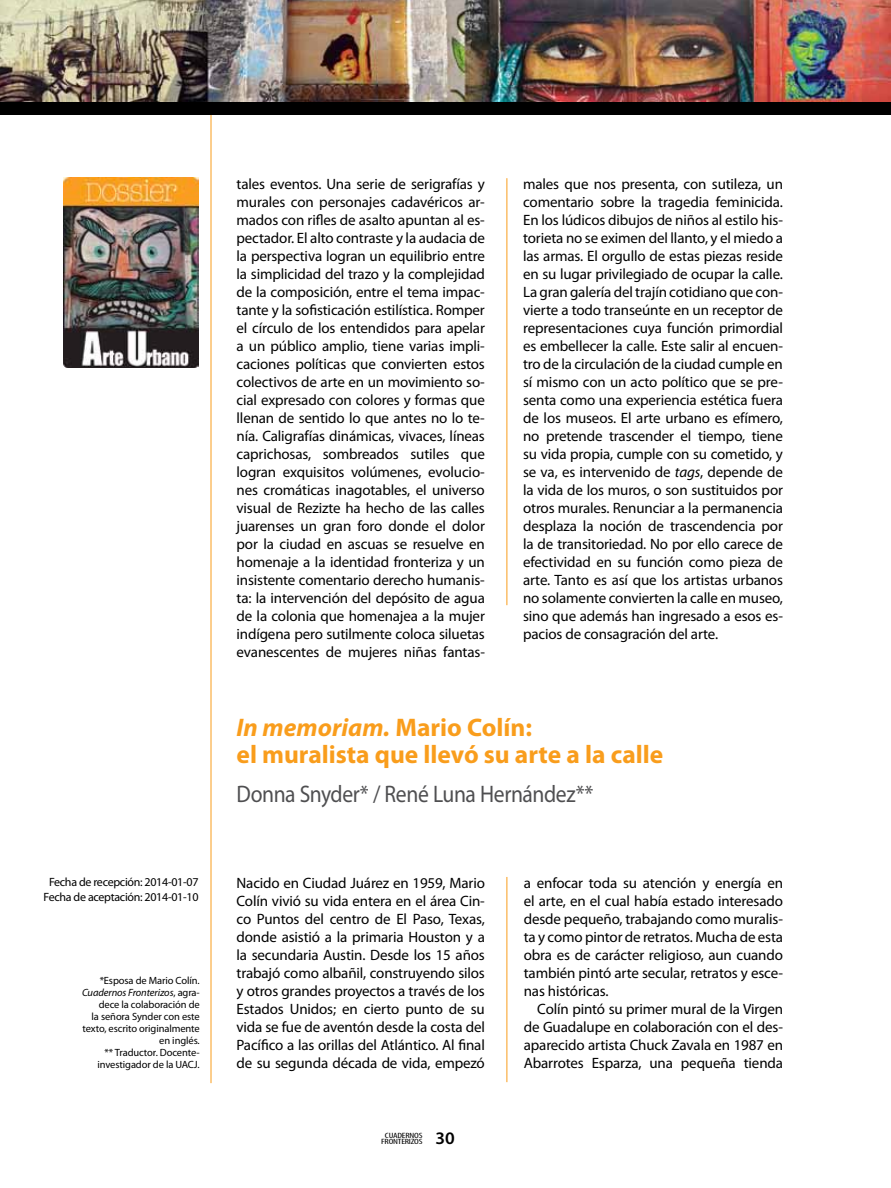
<style>
.page{position:relative;width:891px;height:1188px;background:#fff}
.page>*{position:absolute;margin:0;border:0;box-sizing:border-box;transform-origin:0 0}
.t1{font:700 25.5px/27px "Myriad Pro";color:#f99d1c}
.t2{font:24px "Myriad Pro";letter-spacing:-.02em;color:#4f4f51;scale:.9 1}
.t3{font:600 17.7px "Myriad Pro";color:#000}
.t4{font:15px/18px "Myriad Pro";letter-spacing:-.01em;color:#000;text-align:justify}
.t5{font:12px/15px "Myriad Pro";letter-spacing:-.025em;color:#000;text-align:center}
.t6{font:10.5px/12px "Myriad Pro";letter-spacing:-.01em;color:#000;text-align:right}
.t7{font:condensed 7.65px/6px "Myriad Pro";letter-spacing:-.02em;color:#000;text-align:center;scale:1.37 1}
.s1{font-style:italic}
</style>
<div class="page">
<hr style="left:211px;top:108px;width:1px;height:975px;background:#f99d1c">
<hr style="left:507px;top:877px;width:1px;height:205px;background:#f99d1c">
<img style="left:64px;top:177px;width:135px;height:190px">
<hr style="left:507px;top:178px;width:1px;height:427px;background:#f99d1c">
<img style="left:0;top:0;width:891px;height:102px">
<div style="left:0;top:102px;width:891px;height:13px;background:#000"></div>
<p class="t5" style="left:44px;top:874px;width:156px">Fecha de recepción: 2014-01-07<br>Fecha de aceptación: 2014-01-10</p>
<p class="t6" style="left:82px;top:974px;width:119px">*Esposa de Mario Colín.<br><span class="s1">Cuadernos Fronterizos</span>, agra&shy;dece la colaboración de<br>la señora Synder con este texto, escrito originalmente en inglés.<br>** Traductor. Docente&shy;investigador de la UACJ.</p>
<p class="t4" style="left:237px;top:175px;width:250px">tales eventos. Una serie de serigrafías y murales con personajes cadavéricos ar&shy;mados con rifles de asalto apuntan al es&shy;pectador. El alto contraste y la audacia de la perspectiva logran un equilibrio entre la simplicidad del trazo y la complejidad de la composición, entre el tema impac&shy;tante y la sofisticación estilística. Romper el círculo de los entendidos para apelar a un público amplio, tiene varias impli&shy;caciones políticas que convierten estos colectivos de arte en un movimiento so&shy;cial expresado con colores y formas que llenan de sentido lo que antes no lo te&shy;nía. Caligrafías dinámicas, vivaces, líneas caprichosas, sombreados sutiles que logran exquisitos volúmenes, evolucio&shy;nes cromáticas inagotables, el universo visual de Rezizte ha hecho de las calles juarenses un gran foro donde el dolor por la ciudad en ascuas se resuelve en homenaje a la identidad fronteriza y un insistente comentario derecho humanis&shy;ta: la intervención del depósito de agua de la colonia que homenajea a la mujer indígena pero sutilmente coloca siluetas evanescentes de mujeres niñas fantas-</p>
<p class="t4" style="left:523px;top:175px;width:261px">males que nos presenta, con sutileza, un comentario sobre la tragedia feminicida.<br>En los lúdicos dibujos de niños al estilo his&shy;torieta no se eximen del llanto, y el miedo a las armas. El orgullo de estas piezas reside en su lugar privilegiado de ocupar la calle.<br>La gran galería del trajín cotidiano que con&shy;vierte a todo transeúnte en un receptor de representaciones cuya función primordial es embellecer la calle. Este salir al encuen&shy;tro de la circulación de la ciudad cumple en sí mismo con un acto político que se pre&shy;senta como una experiencia estética fuera de los museos. El arte urbano es efímero, no pretende trascender el tiempo, tiene su vida propia, cumple con su cometido, y se va, es intervenido de <span class="s1">tags</span>, depende de la vida de los muros, o son sustituidos por otros murales. Renunciar a la permanencia desplaza la noción de trascendencia por la de transitoriedad. No por ello carece de efectividad en su función como pieza de arte. Tanto es así que los artistas urbanos no solamente convierten la calle en museo, sino que además han ingresado a esos es&shy;pacios de consagración del arte.</p>
<h1 class="t1" style="left:237px;top:713px;width:428px"><span class="s1">In memoriam.</span> Mario Colín:<br>el muralista que llevó su arte a la calle</h1>
<h2 class="t2" style="left:237px;top:779px;width:398px">Donna Snyder* / René Luna Hernández**</h2>
<p class="t4" style="left:237px;top:874px;width:250px">Nacido en Ciudad Juárez en 1959, Mario Colín vivió su vida entera en el área Cin&shy;co Puntos del centro de El Paso, Texas, donde asistió a la primaria Houston y a la secundaria Austin. Desde los 15 años trabajó como albañil, construyendo silos y otros grandes proyectos a través de los Estados Unidos; en cierto punto de su vida se fue de aventón desde la costa del Pacífico a las orillas del Atlántico. Al final de su segunda década de vida, empezó</p>
<p class="t4" style="left:524px;top:874px;width:261px">a enfocar toda su atención y energía en el arte, en el cual había estado interesado desde pequeño, trabajando como muralis&shy;ta y como pintor de retratos. Mucha de esta obra es de carácter religioso, aun cuando también pintó arte secular, retratos y esce&shy;nas históricas.</p>
<p class="t4" style="left:524px;top:1000px;width:261px;text-indent:14px">Colín pintó su primer mural de la Virgen de Guadalupe en colaboración con el des&shy;aparecido artista Chuck Zavala en 1987 en Abarrotes Esparza, una pequeña tienda</p>
<p class="t7" style="left:381px;top:1132px;width:32px">CUADERNOS<br>FRONTERIZOS</p>
<p class="t3" style="left:435px;top:1127px;width:21px">30</p>
</div>
